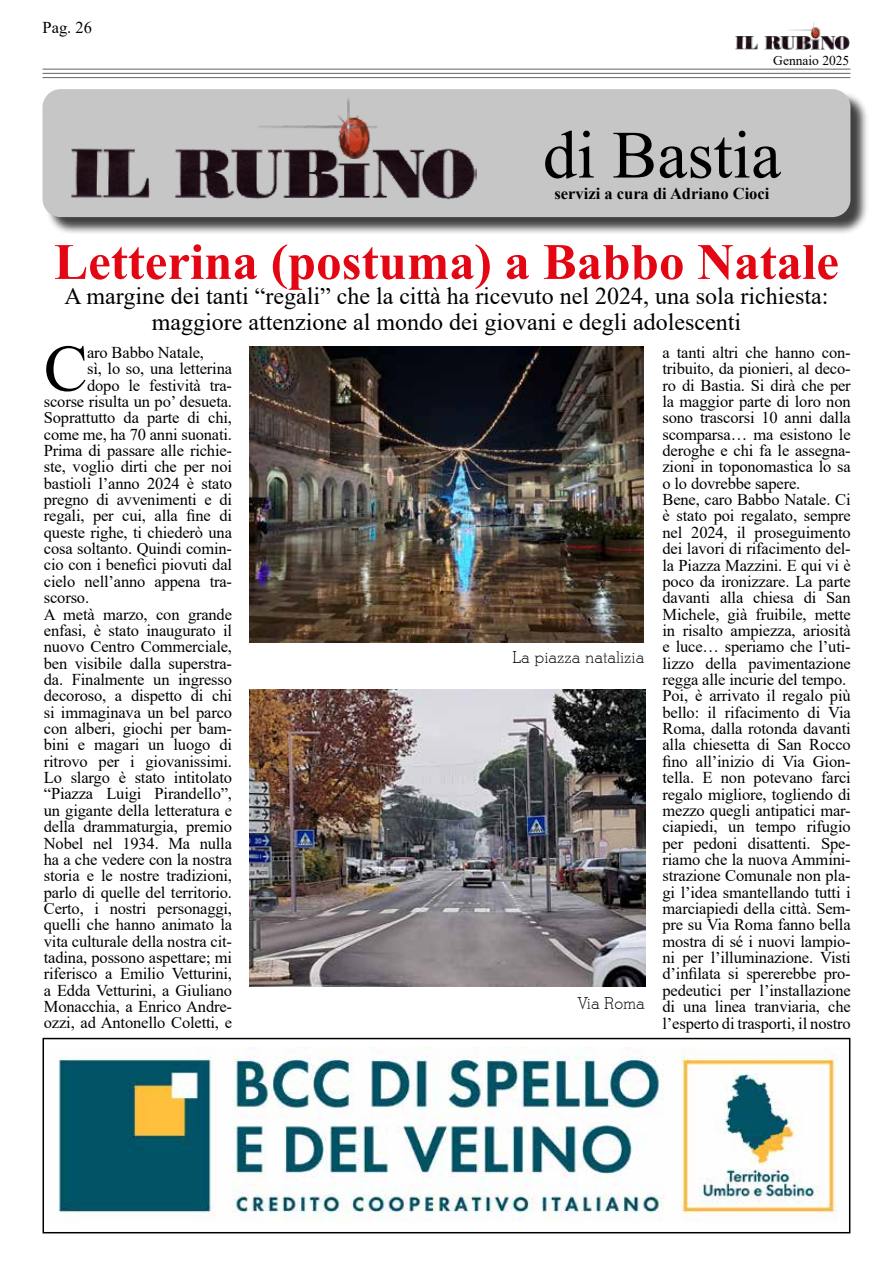
<style>
.page{position:relative;width:893px;height:1276px;background:#fff}
.page>*{position:absolute;margin:0;border:0;box-sizing:border-box;transform-origin:0 0}
.t1{font:67.5px "Times New Roman";color:#000}
.t2{font:65.85px "Times New Roman";color:#000}
.t3{font:700 51px "Times New Roman";color:#e30613}
.t4{font:24px/25.5px "Times New Roman";color:#000;text-align:center}
.t5{font:16.5px/16.4px "Times New Roman";letter-spacing:-.01em;color:#000}
.t6{font:700 16.5px "Times New Roman";color:#000}
.t7{font:300 16.5px "Stymie BT";color:#000}
.t8{font:13.5px "Times New Roman";color:#000}
</style>
<div class="page">
<hr style="left:43px;top:69px;width:807px;height:1px;background:#646363">
<hr style="left:43px;top:73px;width:807px;height:1px;background:#646363">
<hr style="left:43px;top:77px;width:807px;height:1px;background:#646363">
<img style="left:736px;top:22px;width:113px;height:28px">
<div style="left:45px;top:91px;width:824px;height:145px;background:#000;opacity:.75"></div>
<div style="left:43px;top:89px;width:807px;height:128px;background:#c6c6c6;border-radius:18px"></div>
<img style="left:71px;top:98px;width:405px;height:101px">
<img style="left:58px;top:1047px;width:779px;height:174px">
<div style="left:43px;top:1037px;width:807px;height:196px;border:2px solid #000"></div>
<img style="left:250px;top:689px;width:395px;height:297px">
<img style="left:249px;top:346px;width:394px;height:296px">
<p class="t5" style="left:43px;top:18px;width:51px">Pag. 26</p>
<p class="t8" style="left:773px;top:51px;width:78px">Gennaio 2025</p>
<h1 class="t1" style="left:543px;top:107px;width:240px">di Bastia</h1>
<p class="t6" style="left:554px;top:181px;width:216px">servizi a cura di Adriano Cioci</p>
<h3 class="t3" style="left:54px;top:225px;width:786px">Letterina (postuma) a Babbo Natale</h3>
<h3 class="t4" style="left:64px;top:283px;width:766px">A margine dei tanti “regali” che la città ha ricevuto nel 2024, una sola richiesta: maggiore attenzione al mondo dei giovani e degli adolescenti</h3>
<h2 class="t2" style="left:44px;top:322px;width:45px">C</h2>
<p class="t5" style="left:87px;top:343px;width:118px">aro Babbo Natale,</p>
<p class="t5" style="left:87px;top:360px;width:146px">sì, lo so, una letterina</p>
<p class="t5" style="left:87px;top:376px;width:146px">dopo le festività tra-</p>
<p class="t5" style="left:44px;top:393px;width:190px">scorse risulta un po’ desueta.</p>
<p class="t5" style="left:44px;top:409px;width:190px">Soprattutto da parte di chi,</p>
<p class="t5" style="left:44px;top:425px;width:190px">come me, ha 70 anni suonati.</p>
<p class="t5" style="left:44px;top:442px;width:190px">Prima di passare alle richie-</p>
<p class="t5" style="left:44px;top:458px;width:190px">ste, voglio dirti che per noi</p>
<p class="t5" style="left:44px;top:474px;width:190px">bastioli l’anno 2024 è stato</p>
<p class="t5" style="left:44px;top:491px;width:190px">pregno di avvenimenti e di</p>
<p class="t5" style="left:44px;top:507px;width:190px">regali, per cui, alla fine di</p>
<p class="t5" style="left:44px;top:523px;width:190px">queste righe, ti chiederò una</p>
<p class="t5" style="left:44px;top:540px;width:190px">cosa soltanto. Quindi comin-</p>
<p class="t5" style="left:44px;top:556px;width:190px">cio con i benefici piovuti dal</p>
<p class="t5" style="left:44px;top:572px;width:190px">cielo nell’anno appena tra-</p>
<p class="t5" style="left:44px;top:589px;width:47px">scorso.</p>
<p class="t5" style="left:44px;top:605px;width:190px">A metà marzo, con grande</p>
<p class="t5" style="left:44px;top:621px;width:190px">enfasi, è stato inaugurato il</p>
<p class="t5" style="left:44px;top:638px;width:190px">nuovo Centro Commerciale,</p>
<p class="t5" style="left:44px;top:654px;width:190px">ben visibile dalla superstra-</p>
<p class="t5" style="left:44px;top:671px;width:190px">da. Finalmente un ingresso</p>
<p class="t5" style="left:44px;top:687px;width:190px">decoroso, a dispetto di chi</p>
<p class="t5" style="left:44px;top:703px;width:190px">si immaginava un bel parco</p>
<p class="t5" style="left:44px;top:720px;width:190px">con alberi, giochi per bam-</p>
<p class="t5" style="left:44px;top:736px;width:190px">bini e magari un luogo di</p>
<p class="t5" style="left:44px;top:752px;width:190px">ritrovo per i giovanissimi.</p>
<p class="t5" style="left:44px;top:769px;width:190px">Lo slargo è stato intitolato</p>
<p class="t5" style="left:44px;top:785px;width:190px">“Piazza Luigi Pirandello”,</p>
<p class="t5" style="left:44px;top:801px;width:190px">un gigante della letteratura e</p>
<p class="t5" style="left:44px;top:818px;width:190px">della drammaturgia, premio</p>
<p class="t5" style="left:44px;top:834px;width:190px">Nobel nel 1934. Ma nulla</p>
<p class="t5" style="left:44px;top:850px;width:190px">ha a che vedere con la nostra</p>
<p class="t5" style="left:44px;top:867px;width:190px">storia e le nostre tradizioni,</p>
<p class="t5" style="left:44px;top:883px;width:190px">parlo di quelle del territorio.</p>
<p class="t5" style="left:44px;top:899px;width:190px">Certo, i nostri personaggi,</p>
<p class="t5" style="left:44px;top:916px;width:190px">quelli che hanno animato la</p>
<p class="t5" style="left:44px;top:932px;width:190px">vita culturale della nostra cit-</p>
<p class="t5" style="left:44px;top:948px;width:190px">tadina, possono aspettare; mi</p>
<p class="t5" style="left:44px;top:965px;width:190px">riferisco a Emilio Vetturini,</p>
<p class="t5" style="left:44px;top:981px;width:190px">a Edda Vetturini, a Giuliano</p>
<p class="t5" style="left:44px;top:998px;width:190px">Monacchia, a Enrico Andre-</p>
<p class="t5" style="left:44px;top:1014px;width:190px">ozzi, ad Antonello Coletti, e</p>
<p class="t7" style="left:512px;top:647px;width:134px">La piazza natalizia</p>
<p class="t7" style="left:578px;top:993px;width:68px">Via Roma</p>
<p class="t5" style="left:662px;top:344px;width:190px">a tanti altri che hanno con&shy;tribuito, da pionieri, al deco&shy;ro di Bastia. Si dirà che per la maggior parte di loro non sono trascorsi 10 anni dalla scomparsa… ma esistono le deroghe e chi fa le assegna&shy;zioni in toponomastica lo sa o lo dovrebbe sapere.<br>Bene, caro Babbo Natale. Ci è stato poi regalato, sempre nel 2024, il proseguimento dei lavori di rifacimento del&shy;la Piazza Mazzini. E qui vi è poco da ironizzare. La parte davanti alla chiesa di San<br>Michele, già fruibile, mette in risalto ampiezza, ariosità e luce… speriamo che l’uti&shy;lizzo della pavimentazione regga alle incurie del tempo.<br>Poi, è arrivato il regalo più bello: il rifacimento di Via<br>Roma, dalla rotonda davanti alla chiesetta di San Rocco fino all’inizio di Via Gion&shy;tella. E non potevano farci regalo migliore, togliendo di mezzo quegli antipatici mar&shy;ciapiedi, un tempo rifugio per pedoni disattenti. Spe&shy;riamo che la nuova Ammini&shy;strazione Comunale non pla&shy;gi l’idea smantellando tutti i marciapiedi della città. Sem&shy;pre su Via Roma fanno bella mostra di sé i nuovi lampio&shy;ni per l’illuminazione. Visti d’infilata si spererebbe pro&shy;pedeutici per l’installazione di una linea tranviaria, che l’esperto di trasporti, il nostro</p>
</div>
